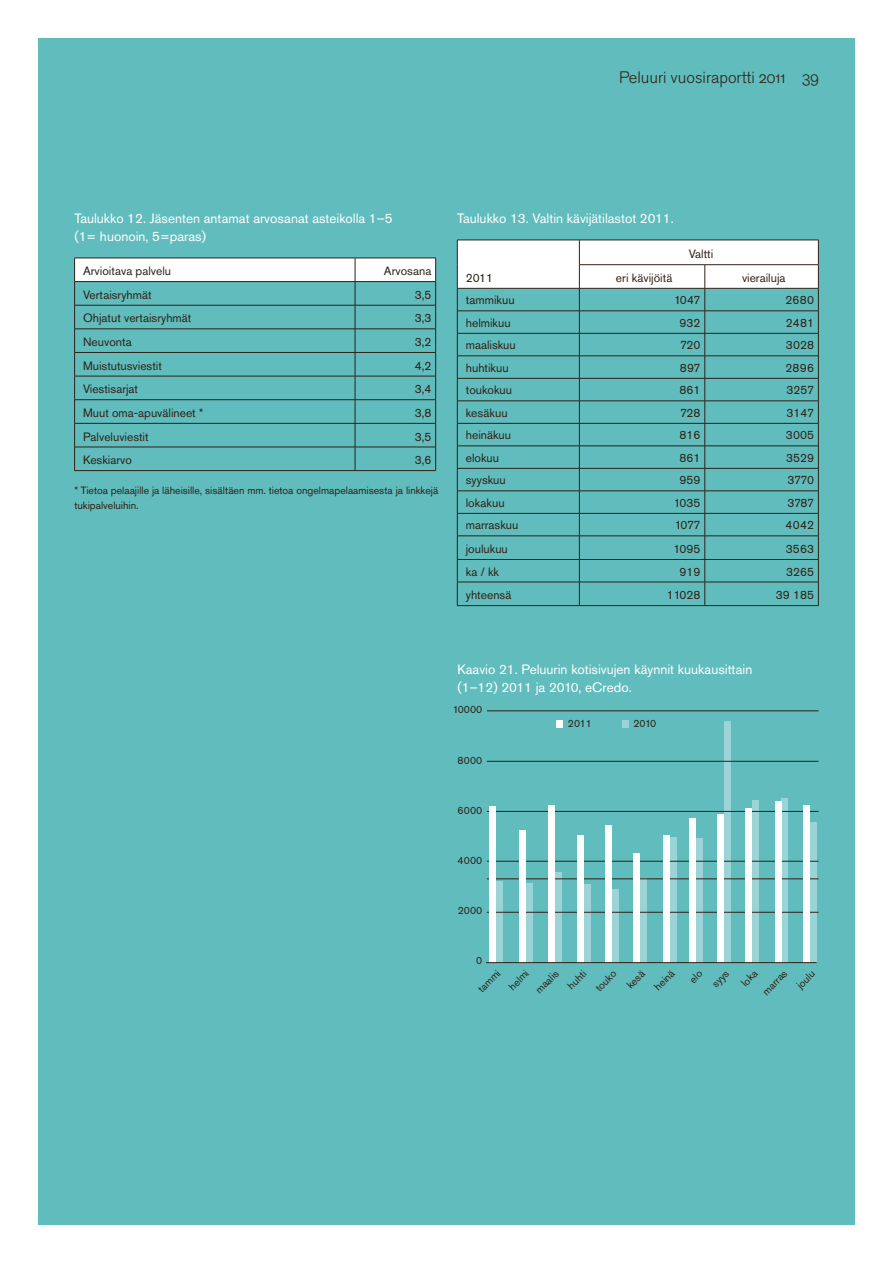
<style>
.page{position:relative;width:893px;height:1263px;background:#fff}
.page>*{position:absolute;margin:0;border:0;box-sizing:border-box;transform-origin:0 0}
.t1{font:300 16.5px "Akzidenz Grotesk Std";color:#2f2116}
.t2{font:13.5px/18px "Akzidenz Grotesk Std";color:#fff}
.t3{font:12px "Akzidenz Grotesk Std";color:#2f2116}
.t4{font:10.5px/15px "Akzidenz Grotesk Std";color:#2f2116}
</style>
<div class="page">
<div style="left:38px;top:38px;width:817px;height:1187px;background:#61bcbd"></div>
<svg style="left:74px;top:258px;width:362px;height:212px"></svg>
<hr style="left:74px;top:470px;width:281px;height:1px;background:#2f2116">
<hr style="left:355px;top:470px;width:81px;height:1px;background:#2f2116">
<div style="left:496px;top:882px;width:7px;height:81px;background:#9bd3d6"></div>
<div style="left:526px;top:883px;width:7px;height:80px;background:#9bd3d6"></div>
<div style="left:555px;top:872px;width:7px;height:91px;background:#9bd3d6"></div>
<div style="left:584px;top:884px;width:7px;height:79px;background:#9bd3d6"></div>
<div style="left:612px;top:890px;width:7px;height:73px;background:#9bd3d6"></div>
<div style="left:640px;top:879px;width:7px;height:84px;background:#9bd3d6"></div>
<div style="left:670px;top:837px;width:7px;height:126px;background:#9bd3d6"></div>
<div style="left:696px;top:838px;width:7px;height:125px;background:#9bd3d6"></div>
<div style="left:724px;top:721px;width:7px;height:242px;background:#9bd3d6"></div>
<div style="left:752px;top:800px;width:7px;height:163px;background:#9bd3d6"></div>
<div style="left:781px;top:799px;width:7px;height:164px;background:#9bd3d6"></div>
<div style="left:810px;top:823px;width:6px;height:140px;background:#9bd3d6"></div>
<hr style="left:487px;top:912px;width:332px;height:1px;background:#2f2116">
<hr style="left:487px;top:878px;width:332px;height:1px;background:#2f2116">
<hr style="left:487px;top:861px;width:332px;height:1px;background:#2f2116">
<hr style="left:487px;top:811px;width:332px;height:1px;background:#2f2116">
<hr style="left:487px;top:761px;width:332px;height:1px;background:#2f2116">
<hr style="left:487px;top:711px;width:332px;height:1px;background:#2f2116">
<div style="left:489px;top:806px;width:7px;height:157px;background:#fff"></div>
<div style="left:556px;top:720px;width:7px;height:8px;background:#fff"></div>
<div style="left:622px;top:720px;width:7px;height:8px;background:#9bd3d6"></div>
<div style="left:519px;top:830px;width:7px;height:133px;background:#fff"></div>
<div style="left:548px;top:805px;width:7px;height:158px;background:#fff"></div>
<div style="left:577px;top:836px;width:7px;height:127px;background:#fff"></div>
<div style="left:605px;top:825px;width:7px;height:138px;background:#fff"></div>
<div style="left:633px;top:854px;width:7px;height:109px;background:#fff"></div>
<div style="left:663px;top:836px;width:7px;height:127px;background:#fff"></div>
<div style="left:689px;top:818px;width:7px;height:145px;background:#fff"></div>
<div style="left:717px;top:814px;width:7px;height:149px;background:#fff"></div>
<div style="left:745px;top:809px;width:7px;height:154px;background:#fff"></div>
<div style="left:775px;top:801px;width:6px;height:162px;background:#fff"></div>
<div style="left:803px;top:805px;width:7px;height:158px;background:#fff"></div>
<hr style="left:486px;top:962px;width:331px;height:1px;background:#2f2116">
<svg style="left:457px;top:240px;width:362px;height:365px"></svg>
<hr style="left:457px;top:605px;width:122px;height:1px;background:#2f2116">
<hr style="left:579px;top:605px;width:126px;height:1px;background:#2f2116">
<hr style="left:705px;top:605px;width:114px;height:1px;background:#2f2116">
<h1 class="t1" style="left:619px;top:68px;width:201px">Peluuri vuosiraportti 2011 39</h1>
<p class="t2" style="left:74px;top:209px;width:320px">Taulukko 12. Jäsenten antamat arvosanat asteikolla 1–5 (1= huonoin, 5=paras)</p>
<p class="t3" style="left:83px;top:264px;width:89px">Arvioitava palvelu</p>
<p class="t3" style="left:384px;top:264px;width:49px">Arvosana</p>
<p class="t3" style="left:83px;top:287px;width:70px">Vertaisryhmät</p>
<p class="t3" style="left:415px;top:287px;width:18px">3,5</p>
<p class="t3" style="left:83px;top:311px;width:110px">Ohjatut vertaisryhmät</p>
<p class="t3" style="left:415px;top:311px;width:18px">3,3</p>
<p class="t3" style="left:83px;top:335px;width:50px">Neuvonta</p>
<p class="t3" style="left:415px;top:335px;width:18px">3,2</p>
<p class="t3" style="left:83px;top:358px;width:80px">Muistutusviestit</p>
<p class="t3" style="left:415px;top:358px;width:18px">4,2</p>
<p class="t3" style="left:83px;top:382px;width:57px">Viestisarjat</p>
<p class="t3" style="left:415px;top:382px;width:18px">3,4</p>
<p class="t3" style="left:83px;top:406px;width:122px">Muut oma-apuvälineet *</p>
<p class="t3" style="left:415px;top:406px;width:18px">3,8</p>
<p class="t3" style="left:83px;top:429px;width:67px">Palveluviestit</p>
<p class="t3" style="left:415px;top:429px;width:18px">3,5</p>
<p class="t3" style="left:83px;top:453px;width:50px">Keskiarvo</p>
<p class="t3" style="left:415px;top:453px;width:18px">3,6</p>
<p class="t4" style="left:74px;top:483px;width:365px">* Tietoa pelaajille ja läheisille, sisältäen mm. tietoa ongelmapelaamisesta ja linkkejä tukipalveluihin.</p>
<p class="t2" style="left:457px;top:209px;width:218px">Taulukko 13. Valtin kävijätilastot 2011.</p>
<p class="t3" style="left:689px;top:247px;width:26px">Valtti</p>
<p class="t3" style="left:466px;top:271px;width:29px">2011</p>
<p class="t3" style="left:616px;top:271px;width:58px">eri kävijöitä</p>
<p class="t3" style="left:742px;top:271px;width:45px">vierailuja</p>
<p class="t3" style="left:466px;top:293px;width:50px">tammikuu</p>
<p class="t3" style="left:674px;top:293px;width:28px">1047</p>
<p class="t3" style="left:786px;top:293px;width:30px">2680</p>
<p class="t3" style="left:466px;top:316px;width:46px">helmikuu</p>
<p class="t3" style="left:680px;top:316px;width:22px">932</p>
<p class="t3" style="left:786px;top:316px;width:30px">2481</p>
<p class="t3" style="left:466px;top:338px;width:51px">maaliskuu</p>
<p class="t3" style="left:680px;top:338px;width:22px">720</p>
<p class="t3" style="left:786px;top:338px;width:30px">3028</p>
<p class="t3" style="left:466px;top:361px;width:44px">huhtikuu</p>
<p class="t3" style="left:680px;top:361px;width:22px">897</p>
<p class="t3" style="left:786px;top:361px;width:30px">2896</p>
<p class="t3" style="left:466px;top:383px;width:48px">toukokuu</p>
<p class="t3" style="left:679px;top:383px;width:23px">861</p>
<p class="t3" style="left:787px;top:383px;width:29px">3257</p>
<p class="t3" style="left:466px;top:406px;width:43px">kesäkuu</p>
<p class="t3" style="left:680px;top:406px;width:22px">728</p>
<p class="t3" style="left:787px;top:406px;width:29px">3147</p>
<p class="t3" style="left:466px;top:428px;width:47px">heinäkuu</p>
<p class="t3" style="left:680px;top:428px;width:22px">816</p>
<p class="t3" style="left:786px;top:428px;width:30px">3005</p>
<p class="t3" style="left:466px;top:451px;width:35px">elokuu</p>
<p class="t3" style="left:679px;top:451px;width:23px">861</p>
<p class="t3" style="left:786px;top:451px;width:29px">3529</p>
<p class="t3" style="left:466px;top:473px;width:41px">syyskuu</p>
<p class="t3" style="left:679px;top:473px;width:23px">959</p>
<p class="t3" style="left:788px;top:473px;width:28px">3770</p>
<p class="t3" style="left:466px;top:496px;width:40px">lokakuu</p>
<p class="t3" style="left:674px;top:496px;width:28px">1035</p>
<p class="t3" style="left:788px;top:496px;width:28px">3787</p>
<p class="t3" style="left:466px;top:518px;width:54px">marraskuu</p>
<p class="t3" style="left:675px;top:518px;width:27px">1077</p>
<p class="t3" style="left:786px;top:518px;width:30px">4042</p>
<p class="t3" style="left:466px;top:542px;width:43px">joulukuu</p>
<p class="t3" style="left:674px;top:542px;width:29px">1095</p>
<p class="t3" style="left:786px;top:542px;width:30px">3563</p>
<p class="t3" style="left:466px;top:564px;width:35px">ka / kk</p>
<p class="t3" style="left:680px;top:564px;width:22px">919</p>
<p class="t3" style="left:786px;top:564px;width:29px">3265</p>
<p class="t3" style="left:466px;top:588px;width:47px">yhteensä</p>
<p class="t3" style="left:667px;top:588px;width:35px">11028</p>
<p class="t3" style="left:776px;top:588px;width:40px">39 185</p>
<p class="t2" style="left:457px;top:660px;width:297px">Kaavio 21. Peluurin kotisivujen käynnit kuukausittain (1–12) 2011 ja 2010, eCredo.</p>
<p class="t4" style="left:453px;top:702px;width:31px">10000</p>
<p class="t4" style="left:458px;top:752px;width:26px">8000</p>
<p class="t4" style="left:458px;top:802px;width:26px">6000</p>
<p class="t4" style="left:458px;top:852px;width:26px">4000</p>
<p class="t4" style="left:458px;top:902px;width:26px">2000</p>
<p class="t4" style="left:476px;top:952px;width:8px">0</p>
<p class="t4" style="left:568px;top:716px;width:25px">2011</p>
<p class="t4" style="left:633px;top:716px;width:24px">2010</p>
<p class="t4" style="left:474px;top:985px;width:28px;rotate:-45deg">tammi</p>
<p class="t4" style="left:592px;top:984px;width:26px;rotate:-45deg">touko</p>
<p class="t4" style="left:708px;top:980px;width:21px;rotate:-45deg">syys</p>
<p class="t4" style="left:505px;top:983px;width:25px;rotate:-45deg">helmi</p>
<p class="t4" style="left:623px;top:981px;width:22px;rotate:-45deg">kesä</p>
<p class="t4" style="left:738px;top:979px;width:20px;rotate:-45deg">loka</p>
<p class="t4" style="left:564px;top:981px;width:23px;rotate:-45deg">huhti</p>
<p class="t4" style="left:793px;top:981px;width:23px;rotate:-45deg">joulu</p>
<p class="t4" style="left:532px;top:986px;width:29px;rotate:-45deg">maalis</p>
<p class="t4" style="left:651px;top:983px;width:25px;rotate:-45deg">heinä</p>
<p class="t4" style="left:759px;top:988px;width:32px;rotate:-45deg">marras</p>
</div>
